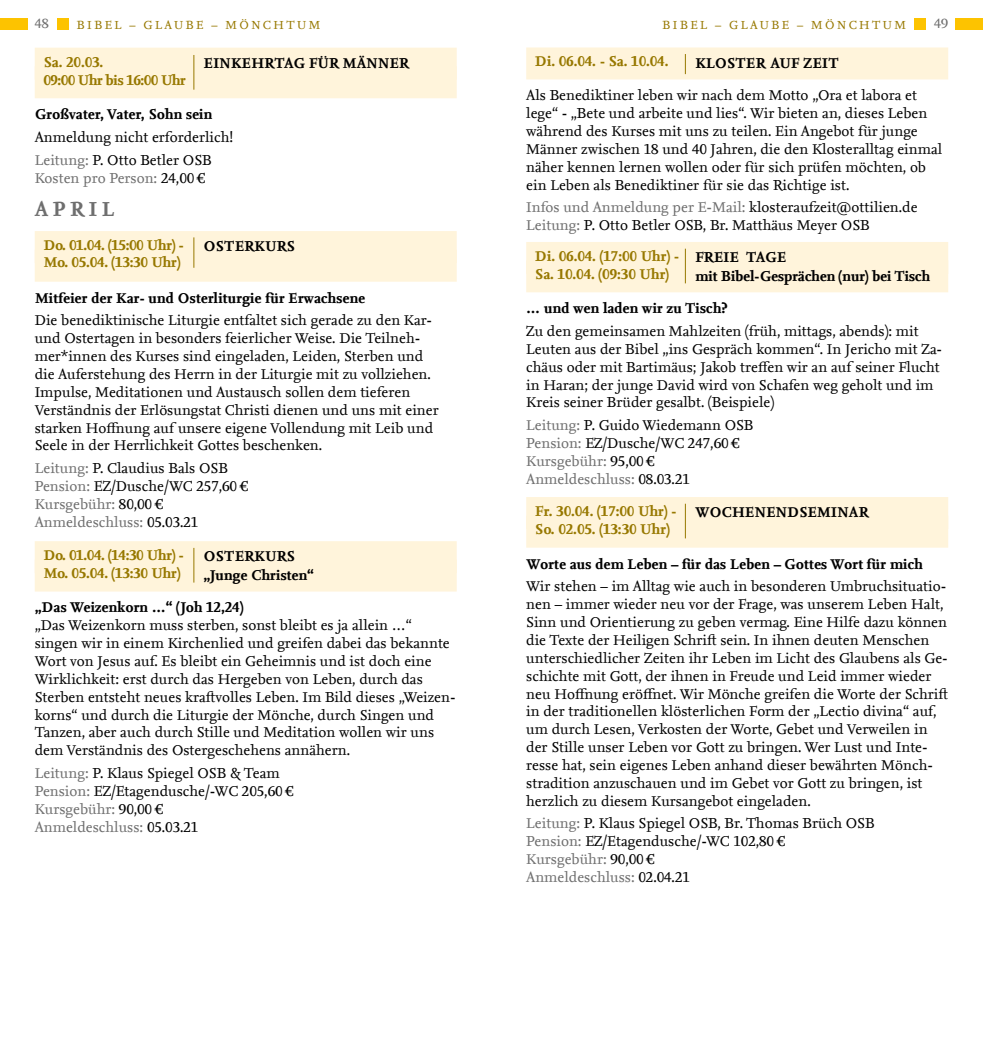
<style>
.page{position:relative;width:983px;height:1042px;background:#fff}
.page>*{position:absolute;margin:0;border:0;box-sizing:border-box;transform-origin:0 0}
.t1{font:700 21.35px "Nexus Serif Offc";letter-spacing:.2em;color:#6e6e6e}
.t2{font:14.88px/17.8px "Nexus Serif Offc";color:#000}
.t3{font:700 14.88px/18.4px "Nexus Serif Offc";color:#000}
.t4{font:700 14.88px/17.8px "Nexus Serif Offc";letter-spacing:-.01em;color:#977800}
.t5{font:700 14.88px/17.8px "Nexus Serif Offc";letter-spacing:-.03em;color:#977800}
.t6{font:14.88px "Nexus Serif Offc";color:#6e6e6e}
.t7{font:14px "Nexus Serif Offc";color:#6e6e6e}
.t8{font:12.25px "Nexus Serif Offc";letter-spacing:.2em;color:#977800}
.s1{color:#6e6e6e}
.s2{color:#000}
</style>
<div class="page">
<div style="left:0;top:18px;width:27px;height:12px;background:#fdc300"></div>
<div style="left:955px;top:18px;width:27px;height:12px;background:#fdc300"></div>
<div style="left:57px;top:18px;width:12px;height:12px;background:#fdc300"></div>
<div style="left:913px;top:18px;width:12px;height:12px;background:#fdc300"></div>
<div style="left:35px;top:48px;width:421px;height:32px;background:#fff4db"></div>
<div style="left:35px;top:66px;width:421px;height:32px;background:#fff4db"></div>
<div style="left:35px;top:231px;width:421px;height:32px;background:#fff4db"></div>
<div style="left:35px;top:250px;width:421px;height:32px;background:#fff4db"></div>
<div style="left:35px;top:541px;width:421px;height:32px;background:#fff4db"></div>
<div style="left:35px;top:559px;width:421px;height:32px;background:#fff4db"></div>
<hr style="left:193px;top:55px;width:1px;height:35px;background:#977800">
<hr style="left:193px;top:237px;width:1px;height:31px;background:#977800">
<hr style="left:193px;top:548px;width:1px;height:34px;background:#977800">
<div style="left:526px;top:47px;width:421px;height:32px;background:#fff4db"></div>
<div style="left:526px;top:242px;width:421px;height:32px;background:#fff4db"></div>
<div style="left:526px;top:260px;width:421px;height:32px;background:#fff4db"></div>
<div style="left:526px;top:497px;width:421px;height:32px;background:#fff4db"></div>
<div style="left:526px;top:516px;width:421px;height:32px;background:#fff4db"></div>
<svg style="left:685px;top:54px;width:1px;height:20px"></svg>
<hr style="left:685px;top:249px;width:1px;height:34px;background:#977800">
<hr style="left:685px;top:504px;width:1px;height:34px;background:#977800">
<p class="t7" style="left:35px;top:16px;width:15px">48</p>
<p class="t8" style="left:77px;top:18px;width:245px">BIBEL – GLAUBE – MÖNCHTUM</p>
<p class="t8" style="left:662px;top:18px;width:245px">BIBEL – GLAUBE – MÖNCHTUM</p>
<p class="t7" style="left:933px;top:16px;width:15px">49</p>
<p class="t3" style="left:203px;top:54px;width:207px">EINKEHRTAG FÜR MÄNNER</p>
<p class="t3" style="left:35px;top:106px;width:179px">Großvater, Vater, Sohn sein</p>
<p class="t2" style="left:35px;top:126px;width:200px;line-height:22.8px">Anmeldung nicht erforderlich!<br><span class="s1">Leitung:</span> P. Otto Betler OSB</p>
<p class="t6" style="left:35px;top:169px;width:172px">Kosten pro Person: <span class="s2">24,00 €</span></p>
<h1 class="t1" style="left:35px;top:197px;width:81px">APRIL</h1>
<p class="t3" style="left:203px;top:238px;width:93px">OSTERKURS</p>
<p class="t3" style="left:35px;top:289px;width:332px">Mitfeier der Kar- und Osterliturgie für Erwachsene</p>
<p class="t2" style="left:35px;top:312px;width:405px">Die benediktinische Liturgie entfaltet sich gerade zu den Kar&shy;und Ostertagen in besonders feierlicher Weise. Die Teilneh&shy;mer*innen des Kurses sind eingeladen, Leiden, Sterben und die Auferstehung des Herrn in der Liturgie mit zu vollziehen.<br>Impulse, Meditationen und Austausch sollen dem tieferen Verständnis der Erlösungstat Christi dienen und uns mit einer starken Hoffnung auf unsere eigene Vollendung mit Leib und Seele in der Herrlichkeit Gottes beschenken.</p>
<p class="t2" style="left:35px;top:460px;width:215px"><span class="s1">Leitung:</span> P. Claudius Bals OSB<br><span class="s1">Pension:</span> EZ/Dusche/WC 257,60 €<br><span class="s1">Kursgebühr:</span> 80,00 €<br><span class="s1">Anmeldeschluss:</span> 05.03.21</p>
<p class="t3" style="left:203px;top:548px;width:112px">OSTERKURS „Junge Christen“</p>
<p class="t3" style="left:35px;top:599px;width:210px">„Das Weizenkorn …“ (Joh 12,24)</p>
<p class="t2" style="left:35px;top:617px;width:422px">„Das Weizenkorn muss sterben, sonst bleibt es ja allein …“ singen wir in einem Kirchenlied und greifen dabei das bekannte Wort von Jesus auf. Es bleibt ein Geheimnis und ist doch eine Wirklichkeit: erst durch das Hergeben von Leben, durch das Sterben entsteht neues kraftvolles Leben. Im Bild dieses „Weizen&shy;korns“ und durch die Liturgie der Mönche, durch Singen und Tanzen, aber auch durch Stille und Meditation wollen wir uns dem Verständnis des Ostergeschehens annähern.</p>
<p class="t2" style="left:35px;top:765px;width:260px"><span class="s1">Leitung:</span> P. Klaus Spiegel OSB &amp; Team<br><span class="s1">Pension:</span> EZ/Etagendusche/-WC 205,60 €<br><span class="s1">Kursgebühr:</span> 90,00 €<br><span class="s1">Anmeldeschluss:</span> 05.03.21</p>
<p class="t4" style="left:535px;top:53px;width:135px">Di. 06.04. - Sa. 10.04.</p>
<p class="t5" style="left:43px;top:54px;width:144px">Sa. 20.03.<br>09:00 Uhr bis 16:00 Uhr</p>
<p class="t3" style="left:694px;top:54px;width:145px">KLOSTER AUF ZEIT</p>
<p class="t2" style="left:526px;top:87px;width:417px">Als Benediktiner leben wir nach dem Motto „Ora et labora et lege“ - „Bete und arbeite und lies“. Wir bieten an, dieses Leben während des Kurses mit uns zu teilen. Ein Angebot für junge Männer zwischen 18 und 40 Jahren, die den Klosteralltag einmal näher kennen lernen wollen oder für sich prüfen möchten, ob ein Leben als Benediktiner für sie das Richtige ist.</p>
<p class="t2" style="left:526px;top:199px;width:393px"><span class="s1">Infos und Anmeldung per E-Mail:</span> klosteraufzeit@ottilien.de<br><span class="s1">Leitung:</span> P. Otto Betler OSB, Br. Matthäus Meyer OSB</p>
<p class="t3" style="left:694px;top:249px;width:236px">FREIE TAGE<br>mit Bibel-Gesprächen (nur) bei Tisch</p>
<p class="t3" style="left:526px;top:300px;width:203px">… und wen laden wir zu Tisch?</p>
<p class="t2" style="left:526px;top:323px;width:417px">Zu den gemeinsamen Mahlzeiten (früh, mittags, abends): mit Leuten aus der Bibel „ins Gespräch kommen“. In Jericho mit Za&shy;chäus oder mit Bartimäus; Jakob treffen wir an auf seiner Flucht in Haran; der junge David wird von Schafen weg geholt und im Kreis seiner Brüder gesalbt. (Beispiele)</p>
<p class="t2" style="left:526px;top:417px;width:229px"><span class="s1">Leitung:</span> P. Guido Wiedemann OSB<br><span class="s1">Pension:</span> EZ/Dusche/WC 247,60 €<br><span class="s1">Kursgebühr:</span> 95,00 €<br><span class="s1">Anmeldeschluss:</span> 08.03.21</p>
<p class="t3" style="left:694px;top:504px;width:175px">WOCHENENDSEMINAR</p>
<p class="t3" style="left:526px;top:555px;width:398px">Worte aus dem Leben – für das Leben – Gottes Wort für mich</p>
<p class="t2" style="left:526px;top:578px;width:423px">Wir stehen – im Alltag wie auch in besonderen Umbruchsituatio&shy;nen – immer wieder neu vor der Frage, was unserem Leben Halt, Sinn und Orientierung zu geben vermag. Eine Hilfe dazu können die Texte der Heiligen Schrift sein. In ihnen deuten Menschen unterschiedlicher Zeiten ihr Leben im Licht des Glaubens als Ge&shy;schichte mit Gott, der ihnen in Freude und Leid immer wieder neu Hoffnung eröffnet. Wir Mönche greifen die Worte der Schrift in der traditionellen klösterlichen Form der „Lectio divina“ auf, um durch Lesen, Verkosten der Worte, Gebet und Verweilen in der Stille unser Leben vor Gott zu bringen. Wer Lust und Inte&shy;resse hat, sein eigenes Leben anhand dieser bewährten Mönch&shy;stradition anzuschauen und im Gebet vor Gott zu bringen, ist herzlich zu diesem Kursangebot eingeladen.</p>
<p class="t2" style="left:526px;top:815px;width:350px"><span class="s1">Leitung:</span> P. Klaus Spiegel OSB, Br. Thomas Brüch OSB <span class="s1">Pension:</span> EZ/Etagendusche/-WC 102,80 €<br><span class="s1">Kursgebühr:</span> 90,00 €<br><span class="s1">Anmeldeschluss:</span> 02.04.21</p>
<p class="t4" style="left:43px;top:236px;width:142px">Do. 01.04. (15:00 Uhr) -<br>Mo. 05.04. (13:30 Uhr)</p>
<p class="t4" style="left:535px;top:248px;width:146px">Di. 06.04. (17:00 Uhr) -<br>Sa. 10.04. (09:30 Uhr)</p>
<p class="t4" style="left:535px;top:503px;width:143px">Fr. 30.04. (17:00 Uhr) -<br>So. 02.05. (13:30 Uhr)</p>
<p class="t4" style="left:43px;top:547px;width:142px">Do. 01.04. (14:30 Uhr) -<br>Mo. 05.04. (13:30 Uhr)</p>
</div>
